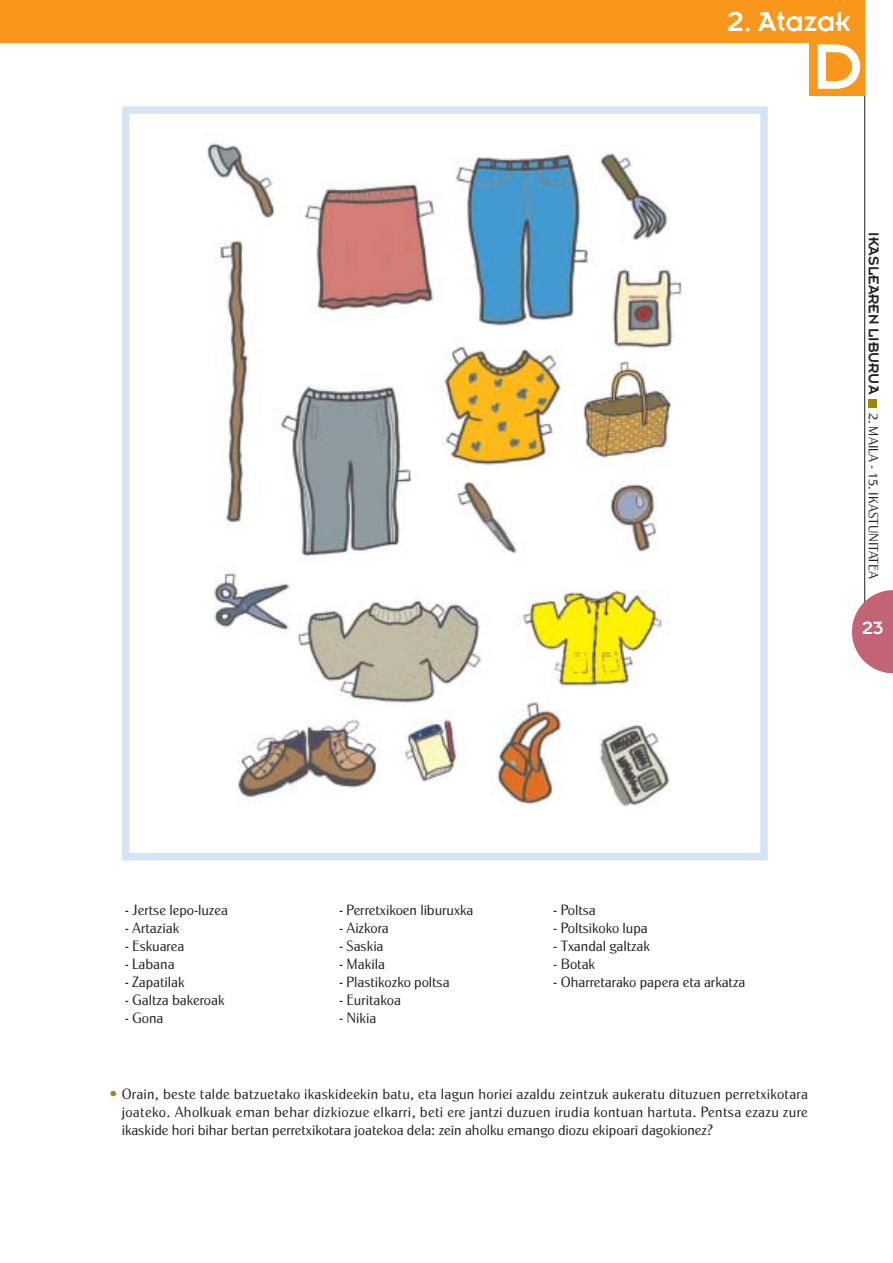
<style>
.page{position:relative;width:893px;height:1263px;background:#fff}
.page>*{position:absolute;margin:0;border:0;box-sizing:border-box;transform-origin:0 0}
.t1{font:70.5px "Insignia";color:#fff}
.t2{font:30px "Insignia";color:#fff}
.t3{font:19.5px "Insignia";color:#fff}
.t4{font:15px/18px "Cg Globe Gothic Lt";color:#231f1f;text-align:justify}
.t5{font:13.5px "Cg Globe Gothic Lt";color:#231f1f}
.s1{font-family:"Insignia";font-size:15.75px}
.s2{color:#958c00}
</style>
<div class="page">
<hr style="left:864px;top:43px;width:1px;height:588px;background:#231f1f">
<div style="left:1px;top:0;width:863px;height:43px;background:#f8971c"></div>
<svg style="left:851px;top:590px;width:41px;height:83px"></svg>
<div style="left:868px;top:399px;width:9px;height:9px;background:#958c00"></div>
<hr style="left:0;top:0;width:1px;height:43px;background:#f8971c">
<div style="left:809px;top:43px;width:55px;height:53px;background:#f8971c"></div>
<img style="left:206px;top:143px;width:476px;height:663px">
<div style="left:122px;top:106px;width:645px;height:754px;border:8px solid #d4e4f4"></div>
<h2 class="t2" style="left:727px;top:12px;width:125px">2. Atazak</h2>
<h1 class="t1" style="left:811px;top:44px;width:52px">D</h1>
<p class="t5" style="left:878px;top:232px;width:348px;rotate:90deg"><span class="s1">IKASLEAREN LIBURUA</span> 2. MAILA - 15. IKASTUNITATEA</p>
<h3 class="t3" style="left:862px;top:622px;width:23px">23</h3>
<p class="t4" style="left:125px;top:902px;width:105px">- Jertse lepo-luzea</p>
<p class="t4" style="left:125px;top:920px;width:56px">- Artaziak</p>
<p class="t4" style="left:125px;top:938px;width:61px">- Eskuarea</p>
<p class="t4" style="left:125px;top:956px;width:51px">- Labana</p>
<p class="t4" style="left:125px;top:974px;width:62px">- Zapatilak</p>
<p class="t4" style="left:125px;top:992px;width:101px">- Galtza bakeroak</p>
<p class="t4" style="left:125px;top:1010px;width:40px">- Gona</p>
<p class="t4" style="left:339px;top:902px;width:136px">- Perretxikoen liburuxka</p>
<p class="t4" style="left:339px;top:920px;width:51px">- Aizkora</p>
<p class="t4" style="left:339px;top:938px;width:46px">- Saskia</p>
<p class="t4" style="left:339px;top:956px;width:47px">- Makila</p>
<p class="t4" style="left:339px;top:974px;width:112px">- Plastikozko poltsa</p>
<p class="t4" style="left:339px;top:992px;width:63px">- Euritakoa</p>
<p class="t4" style="left:339px;top:1010px;width:39px">- Nikia</p>
<p class="t4" style="left:553px;top:902px;width:44px">- Poltsa</p>
<p class="t4" style="left:553px;top:920px;width:96px">- Poltsikoko lupa</p>
<p class="t4" style="left:553px;top:938px;width:98px">- Txandal galtzak</p>
<p class="t4" style="left:553px;top:956px;width:44px">- Botak</p>
<p class="t4" style="left:553px;top:974px;width:193px">- Oharretarako papera eta arkatza</p>
<p class="t4" style="left:122px;top:1087px;width:687px;text-indent:-12px"><span class="s2">•</span> Orain, beste talde batzuetako ikaskideekin batu, eta lagun horiei azaldu zeintzuk aukeratu dituzuen perretxikotara joateko. Aholkuak eman behar dizkiozue elkarri, beti ere jantzi duzuen irudia kontuan hartuta. Pentsa ezazu zure ikaskide hori bihar bertan perretxikotara joatekoa dela: zein aholku emango diozu ekipoari dagokionez?</p>
</div>
